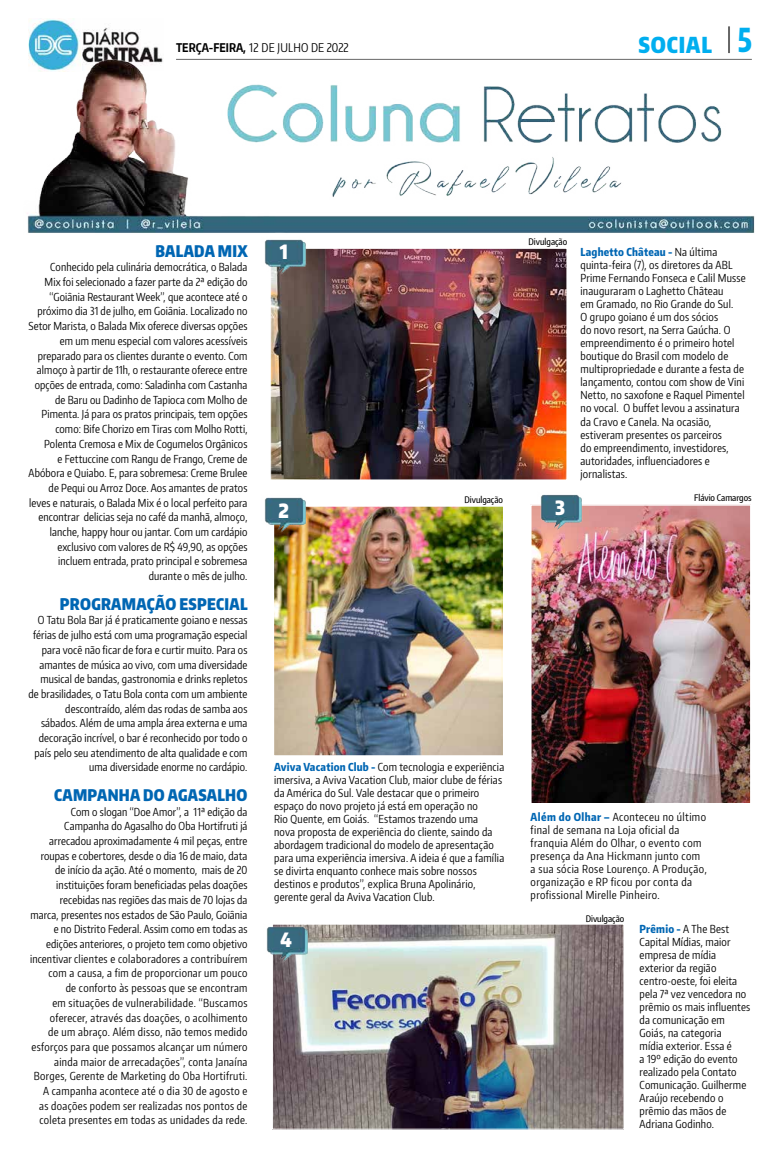
<style>
.page{position:relative;width:780px;height:1163px;background:#fff}
.page>*{position:absolute;margin:0;border:0;box-sizing:border-box;transform-origin:0 0}
.t1{font:900 22px "Encode Sans Compressed";letter-spacing:.04em;color:#00aeef}
.t2{font:900 19.7px "Encode Sans Narrow";color:#fff;scale:.87 1}
.t3{font:900 16px "Encode Sans Compressed";letter-spacing:.02em;color:#0066b3}
.t4{font:12px "Encode Sans Compressed";letter-spacing:.02em;color:#000}
.t5{font:11px/14.7px "Encode Sans Compressed";letter-spacing:.015em;color:#000;text-align:right}
.t6{font:11px/13px "Encode Sans Compressed";letter-spacing:.04em;color:#000}
.t7{font:500 9px "Encode Sans Compressed";color:#000}
.s1{font-weight:700}
.s2{font-weight:800;font-size:33px}
.s3{font-weight:800;color:#0066b3}
</style>
<div class="page">
<img style="left:27px;top:19px;width:728px;height:214px">
<img style="left:533px;top:507px;width:215px;height:294px">
<div style="left:530px;top:504px;width:221px;height:300px;border:2px solid #fff"></div>
<img style="left:272px;top:250px;width:293px;height:228px">
<div style="left:270px;top:248px;width:297px;height:232px;border:1px solid #fff"></div>
<img style="left:275px;top:507px;width:227px;height:247px">
<div style="left:273px;top:505px;width:231px;height:251px;border:1px solid #fff"></div>
<img style="left:274px;top:925px;width:348px;height:202px">
<div style="left:272px;top:923px;width:352px;height:206px;border:1px solid #fff"></div>
<img style="left:264px;top:239px;width:43px;height:38px">
<img style="left:264px;top:497px;width:43px;height:38px">
<img style="left:266px;top:923px;width:43px;height:41px">
<img style="left:537px;top:494px;width:46px;height:39px">
<p class="t4" style="left:176px;top:40px;width:174px"><span class="s1">TERÇA-FEIRA,</span> 12 de julho DE 2022</p>
<p class="t1" style="left:638px;top:30px;width:115px">SOCIAL <span class="s2">5</span></p>
<p class="t3" style="left:155px;top:240px;width:94px">BALADA MIX</p>
<p class="t5" style="left:29px;top:259px;width:220px">Conhecido pela culinária democrática, o Balada<br>Mix foi selecionado a fazer parte da 2ª edição do “Goiânia Restaurant Week”, que acontece até o próximo dia 31 de julho, em Goiânia. Localizado no Setor Marista, o Balada Mix oferece diversas opções em um menu especial com valores acessíveis preparado para os clientes durante o evento. Com almoço à partir de 11h, o restaurante oferece entre opções de entrada, como: Saladinha com Castanha de Baru ou Dadinho de Tapioca com Molho de Pimenta. Já para os pratos principais, tem opções como: Bife Chorizo em Tiras com Molho Rotti, Polenta Cremosa e Mix de Cogumelos Orgânicos<br>e Fettuccine com Rangu de Frango, Creme de Abóbora e Quiabo. E, para sobremesa: Creme Brulee de Pequi ou Arroz Doce. Aos amantes de pratos leves e naturais, o Balada Mix é o local perfeito para encontrar delicias seja no café da manhã, almoço, lanche, happy hour ou jantar. Com um cardápio exclusivo com valores de R$ 49,90, as opções incluem entrada, prato principal e sobremesa durante o mês de julho.</p>
<p class="t3" style="left:60px;top:593px;width:165px">PROGRAMAÇÃO ESPECIAL</p>
<p class="t5" style="left:29px;top:612px;width:220px">O Tatu Bola Bar já é praticamente goiano e nessas férias de julho está com uma programação especial para você não ficar de fora e curtir muito. Para os amantes de música ao vivo, com uma diversidade musical de bandas, gastronomia e drinks repletos de brasilidades, o Tatu Bola conta com um ambiente descontraído, além das rodas de samba aos sábados. Além de uma ampla área externa e uma decoração incrível, o bar é reconhecido por todo o país pelo seu atendimento de alta qualidade e com uma diversidade enorme no cardápio.</p>
<p class="t3" style="left:54px;top:784px;width:195px">CAMPANHA DO AGASALHO</p>
<p class="t5" style="left:30px;top:803px;width:219px">Com o slogan “Doe Amor”, a 11ª edição da Campanha do Agasalho do Oba Hortifruti já arrecadou aproximadamente 4 mil peças, entre roupas e cobertores, desde o dia 16 de maio, data de início da ação. Até o momento, mais de 20 instituições foram beneficiadas pelas doações recebidas nas regiões das mais de 70 lojas da marca, presentes nos estados de São Paulo, Goiânia e no Distrito Federal. Assim como em todas as edições anteriores, o projeto tem como objetivo incentivar clientes e colaboradores a contribuírem com a causa, a fim de proporcionar um pouco<br>de conforto às pessoas que se encontram<br>em situações de vulnerabilidade. “Buscamos oferecer, através das doações, o acolhimento<br>de um abraço. Além disso, não temos medido esforços para que possamos alcançar um número ainda maior de arrecadações”, conta Janaína Borges, Gerente de Marketing do Oba Hortifruti.<br>A campanha acontece até o dia 30 de agosto e<br>as doações podem ser realizadas nos pontos de coleta presentes em todas as unidades da rede.</p>
<p class="t2" style="left:280px;top:239px;width:11px">1</p>
<p class="t2" style="left:278px;top:497px;width:14px">2</p>
<p class="t7" style="left:528px;top:236px;width:40px">Divulgação</p>
<p class="t5" style="left:580px;top:245px;width:167px;line-height:13px;text-align:left"><span class="s3">Laghetto Château -</span> Na última quinta-feira (7), os diretores da ABL<br>Prime Fernando Fonseca e Calil Musse inauguraram o Laghetto Château<br>em Gramado, no Rio Grande do Sul.<br>O grupo goiano é um dos sócios<br>do novo resort, na Serra Gaúcha. O empreendimento é o primeiro hotel boutique do Brasil com modelo de multipropriedade e durante a festa de lançamento, contou com show de Vini<br>Netto, no saxofone e Raquel Pimentel no vocal. O buffet levou a assinatura da Cravo e Canela. Na ocasião, estiveram presentes os parceiros<br>do empreendimento, investidores, autoridades, influenciadores e jornalistas.</p>
<p class="t7" style="left:464px;top:493px;width:40px">Divulgação</p>
<p class="t7" style="left:694px;top:491px;width:59px">Flávio Camargos</p>
<p class="t2" style="left:555px;top:495px;width:13px">3</p>
<p class="t5" style="left:274px;top:760px;width:231px;line-height:13px;text-align:left"><span class="s3">Aviva Vacation Club -</span> Com tecnologia e experiência imersiva, a Aviva Vacation Club, maior clube de férias da América do Sul. Vale destacar que o primeiro espaço do novo projeto já está em operação no<br>Rio Quente, em Goiás. “Estamos trazendo uma<br>nova proposta de experiência do cliente, saindo da abordagem tradicional do modelo de apresentação para uma experiência imersiva. A ideia é que a família se divirta enquanto conhece mais sobre nossos destinos e produtos”, explica Bruna Apolinário, gerente geral da Aviva Vacation Club.</p>
<p class="t2" style="left:280px;top:926px;width:15px">4</p>
<p class="t6" style="left:530px;top:809px;width:178px"><span class="s3">Além do Olhar –</span> Aconteceu no último final de semana na Loja oficial da franquia Além do Olhar, o evento com presença da Ana Hickmann junto com a sua sócia Rose Lourenço. A Produção, organização e RP ficou por conta da profissional Mirelle Pinheiro.</p>
<p class="t7" style="left:585px;top:912px;width:40px">Divulgação</p>
<p class="t5" style="left:639px;top:921px;width:112px;line-height:13px;text-align:left"><span class="s3">Prêmio -</span> A The Best<br>Capital Mídias, maior empresa de mídia exterior da região centro-oeste, foi eleita pela 7ª vez vencedora no prêmio os mais influentes da comunicação em<br>Goiás, na categoria<br>mídia exterior. Essa é<br>a 19º edição do evento realizado pela Contato<br>Comunicação. Guilherme<br>Araújo recebendo o prêmio das mãos de<br>Adriana Godinho.</p>
</div>
